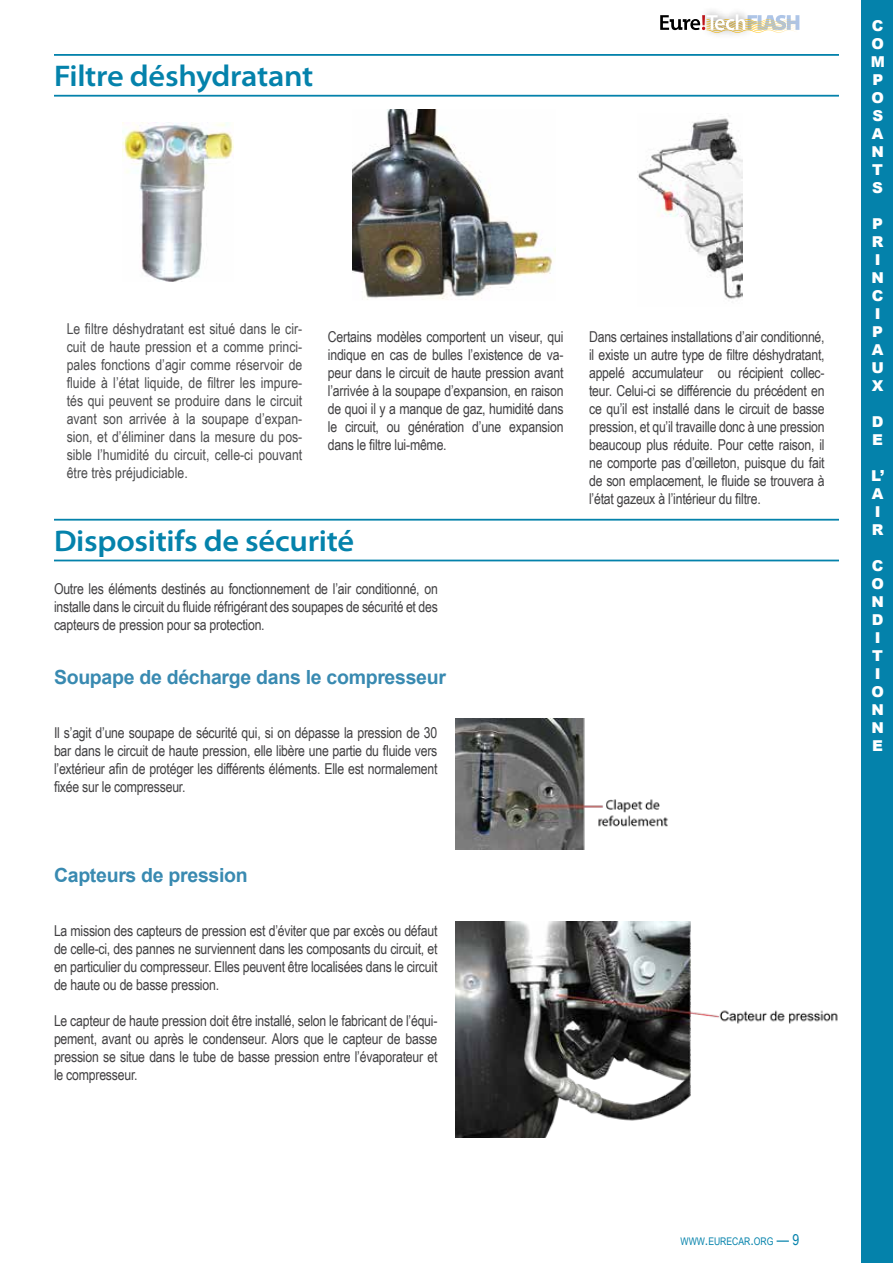
<style>
.page{position:relative;width:893px;height:1263px;background:#fff}
.page>*{position:absolute;margin:0;border:0;box-sizing:border-box;transform-origin:0 0}
.t1{font:600 semi-expanded 30px "Myriad Pro";letter-spacing:-.01em;color:#0482ab}
.t2{font:700 19.5px "Arial";letter-spacing:-.015em;color:#398ab1}
.t3{font:15px/18px "Arial Narrow";letter-spacing:-.015em;color:#414042;text-align:justify}
.t4{font:15px/18px "Arial Narrow";color:#4d4d4f;text-align:justify}
.t5{font:900 15px/18px "Arial";color:#fff}
.t6{font:10.5px "Arial Narrow";color:#0482ab}
.s1{font-size:15px}
</style>
<div class="page">
<svg style="left:660px;top:14px;width:139px;height:19px"></svg>
<div style="left:862px;top:0;width:31px;height:1263px;background:#0482ab"></div>
<hr style="left:54px;top:54px;width:785px;height:2px;background:#0482ab">
<hr style="left:54px;top:95px;width:785px;height:2px;background:#0482ab">
<img style="left:122px;top:123px;width:112px;height:159px">
<img style="left:353px;top:109px;width:203px;height:191px">
<img style="left:638px;top:118px;width:105px;height:181px">
<hr style="left:54px;top:519px;width:785px;height:2px;background:#0482ab">
<hr style="left:54px;top:560px;width:785px;height:1px;background:#0482ab">
<img style="left:455px;top:719px;width:213px;height:130px">
<img style="left:455px;top:921px;width:383px;height:217px">
<h1 class="t1" style="left:54px;top:59px;width:261px">Filtre déshydratant</h1>
<p class="t4" style="left:67px;top:319px;width:237px">Le filtre déshydratant est situé dans le cir&shy;cuit de haute pression et a comme princi&shy;pales fonctions d’agir comme réservoir de fluide à l’état liquide, de filtrer les impure&shy;tés qui peuvent se produire dans le circuit avant son arrivée à la soupape d’expan&shy;sion, et d’éliminer dans la mesure du pos&shy;sible l’humidité du circuit, celle-ci pouvant être très préjudiciable.</p>
<p class="t3" style="left:328px;top:327px;width:237px">Certains modèles comportent un viseur, qui indique en cas de bulles l’existence de va&shy;peur dans le circuit de haute pression avant l’arrivée à la soupape d’expansion, en raison de quoi il y a manque de gaz, humidité dans le circuit, ou génération d’une expansion dans le filtre lui-même.</p>
<p class="t3" style="left:589px;top:327px;width:237px">Dans certaines installations d’air conditionné, il existe un autre type de filtre déshydratant, appelé accumulateur ou récipient collec&shy;teur. Celui-ci se différencie du précédent en ce qu’il est installé dans le circuit de basse pression, et qu’il travaille donc à une pression beaucoup plus réduite. Pour cette raison, il ne comporte pas d’œilleton, puisque du fait de son emplacement, le fluide se trouvera à l’état gazeux à l’intérieur du filtre.</p>
<h1 class="t1" style="left:54px;top:524px;width:302px">Dispositifs de sécurité</h1>
<p class="t3" style="left:54px;top:579px;width:385px">Outre les éléments destinés au fonctionnement de l’air conditionné, on installe dans le circuit du fluide réfrigérant des soupapes de sécurité et des capteurs de pression pour sa protection.</p>
<h2 class="t2" style="left:54px;top:664px;width:394px">Soupape de décharge dans le compresseur</h2>
<p class="t3" style="left:54px;top:723px;width:385px">Il s’agit d’une soupape de sécurité qui, si on dépasse la pression de 30 bar dans le circuit de haute pression, elle libère une partie du fluide vers l’extérieur afin de protéger les différents éléments. Elle est normalement fixée sur le compresseur.</p>
<h2 class="t2" style="left:54px;top:862px;width:195px">Capteurs de pression</h2>
<p class="t3" style="left:54px;top:921px;width:385px">La mission des capteurs de pression est d’éviter que par excès ou défaut de celle-ci, des pannes ne surviennent dans les composants du circuit, et en particulier du compresseur. Elles peuvent être localisées dans le circuit de haute ou de basse pression.</p>
<p class="t3" style="left:54px;top:1011px;width:385px">Le capteur de haute pression doit être installé, selon le fabricant de l’équi&shy;pement, avant ou après le condenseur. Alors que le capteur de basse pression se situe dans le tube de basse pression entre l’évaporateur et le compresseur.</p>
<p class="t5" style="left:871px;top:16px;width:16px;text-align:justify">C O M P O S A N T S</p>
<p class="t5" style="left:871px;top:214px;width:14px">P<br>R<br>I<br>N<br>C<br>I<br>P<br>A<br>U<br>X</p>
<p class="t5" style="left:872px;top:412px;width:13px">D<br>E</p>
<p class="t5" style="left:871px;top:466px;width:15px">L’<br>A<br>I<br>R</p>
<p class="t5" style="left:871px;top:556px;width:14px">C<br>O<br>N<br>D<br>I<br>T<br>I<br>O<br>N<br>N<br>E</p>
<p class="t6" style="left:680px;top:1233px;width:120px">WWW<span class="s1">.</span>EURECAR<span class="s1">.</span>ORG <span class="s1">— 9</span></p>
</div>
